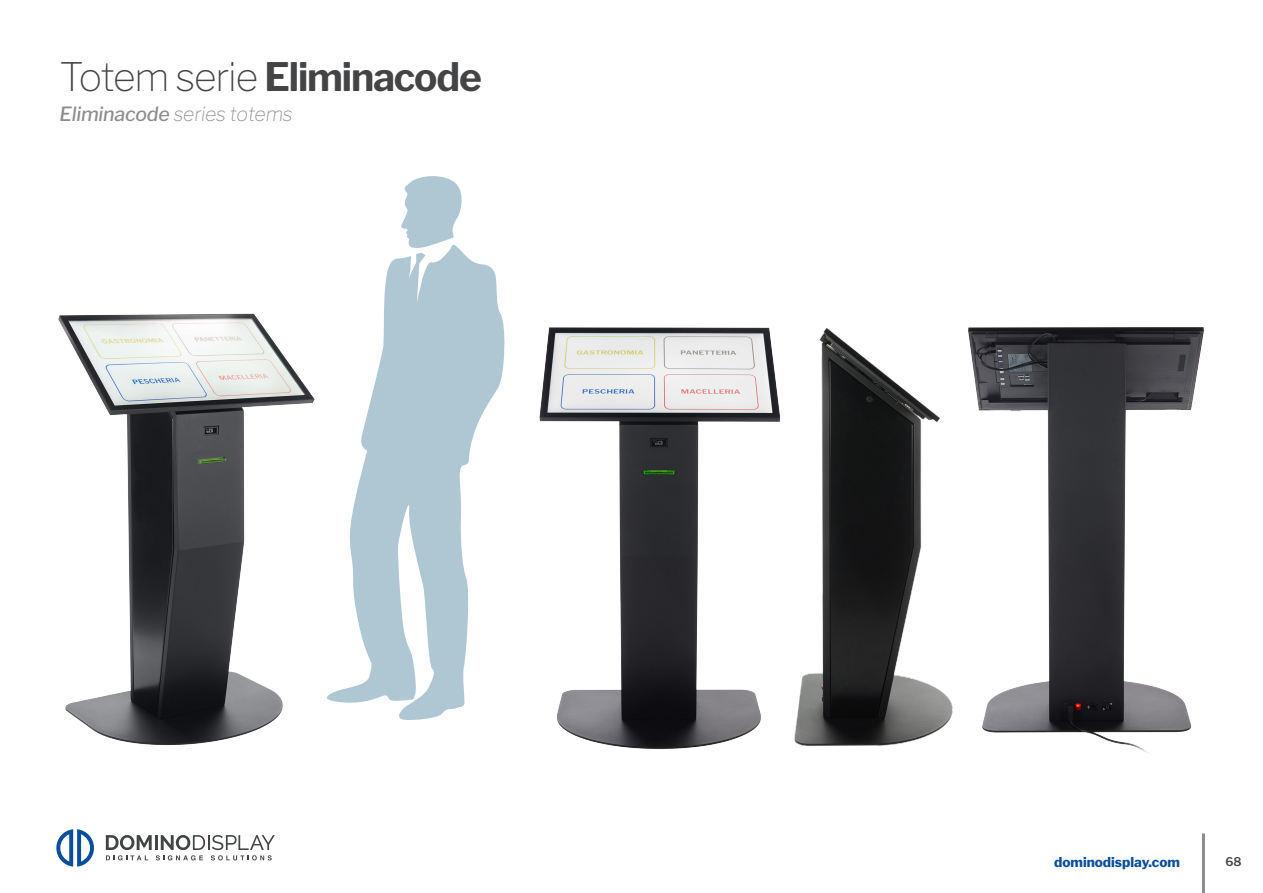
<style>
.page{position:relative;width:1263px;height:893px;background:#fff}
.page>*{position:absolute;margin:0;border:0;box-sizing:border-box;transform-origin:0 0}
.t1{font:700 39px "Libre Franklin";letter-spacing:-.03em;color:#424445}
.t2{font:italic 100 19.5px "Libre Franklin";letter-spacing:-.01em;color:#8e8d8d}
.t3{font:800 13.5px "Libre Franklin";color:#0a4f9c}
.t4{font:600 12px "Libre Franklin";color:#424445}
.s1{font-weight:100}
.s2{font-weight:500}
</style>
<div class="page">
<svg style="left:56px;top:829px;width:38px;height:38px"></svg>
<svg style="left:106px;top:835px;width:169px;height:25px"></svg>
<hr style="left:1202px;top:833px;width:3px;height:60px;background:#8e8d8d">
<img style="left:58px;top:313px;width:257px;height:432px">
<img style="left:539px;top:327px;width:242px;height:422px">
<img style="left:968px;top:327px;width:236px;height:426px">
<img style="left:794px;top:328px;width:159px;height:418px">
<svg style="left:327px;top:249px;width:178px;height:471px;fill:#afc7d2"></svg>
<svg style="left:401px;top:176px;width:61px;height:73px"></svg>
<p class="t1" style="left:60px;top:53px;width:424px"><span class="s1">Totem serie</span> Eliminacode</p>
<p class="t2" style="left:60px;top:102px;width:235px"><span class="s2">Eliminacode</span> series totems</p>
<p class="t3" style="left:1054px;top:854px;width:127px">dominodisplay.com</p>
<p class="t4" style="left:1225px;top:854px;width:18px">68</p>
</div>
